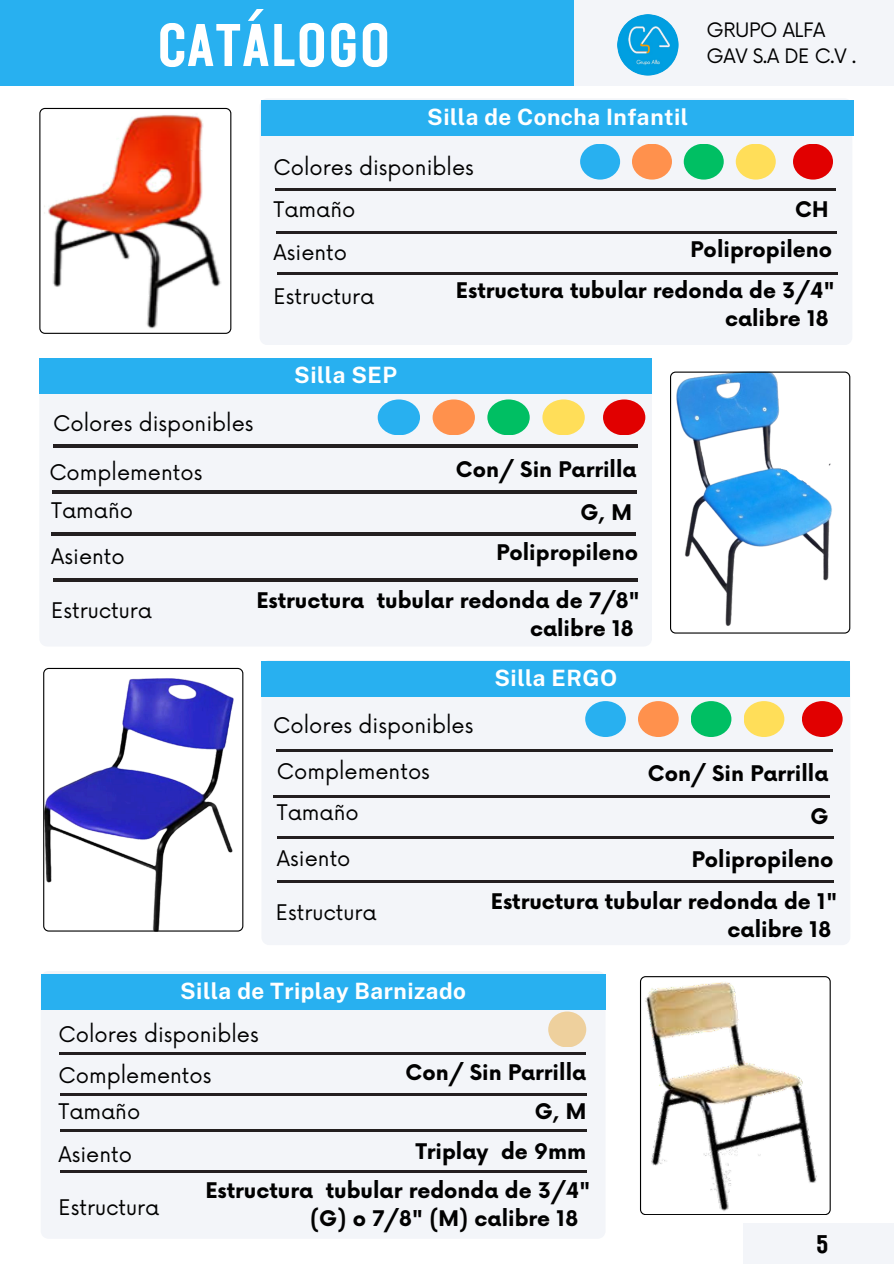
<style>
.page{position:relative;width:894px;height:1264px;background:#fff}
.page>*{position:absolute;margin:0;border:0;box-sizing:border-box;transform-origin:0 0}
.t1{font:60px "Rustic Printed";color:#fff}
.t2{font:25.5px "Rustic Printed";color:#000}
.t3{font:700 22.5px "Public Sans";letter-spacing:.02em;color:#fff}
.t4{font:21px "Now";color:#010101}
.t5{font:700 21px/28.2px "Now";color:#010101}
.t6{font:700 21px/28.2px "Now";color:#000}
.t7{font:19.35px/26px "Now";letter-spacing:-.02em;color:#000}
</style>
<div class="page">
<div style="left:0;top:0;width:581px;height:86px;background:#28b0f0"></div>
<div style="left:260px;top:99px;width:592px;height:246px;background:#f3f5f9"></div>
<svg style="left:39px;top:108px;width:192px;height:226px"></svg>
<div style="left:261px;top:100px;width:592px;height:36px;background:#28b0f0"></div>
<svg style="left:670px;top:371px;width:179px;height:262px"></svg>
<svg style="left:43px;top:668px;width:200px;height:263px"></svg>
<div style="left:41px;top:971px;width:564px;height:267px;background:#f3f5f9"></div>
<svg style="left:640px;top:976px;width:190px;height:238px"></svg>
<div style="left:41px;top:974px;width:564px;height:35px;background:#28b0f0"></div>
<div style="left:40px;top:394px;width:611px;height:252px;background:#f3f5f9"></div>
<div style="left:39px;top:358px;width:612px;height:36px;background:#28b0f0"></div>
<div style="left:548px;top:1011px;width:38px;height:36px;background:#eed09d;border-radius:50%"></div>
<div style="left:683px;top:144px;width:40px;height:36px;background:#00bf63;border-radius:50%"></div>
<div style="left:631px;top:144px;width:40px;height:36px;background:#ff914d;border-radius:50%"></div>
<div style="left:580px;top:144px;width:40px;height:36px;background:#28b0f0;border-radius:50%"></div>
<div style="left:792px;top:144px;width:40px;height:36px;background:#e10000;border-radius:50%"></div>
<div style="left:735px;top:144px;width:40px;height:36px;background:#ffde59;border-radius:50%"></div>
<div style="left:487px;top:399px;width:42px;height:36px;background:#00bf63;border-radius:50%"></div>
<div style="left:432px;top:399px;width:43px;height:36px;background:#ff914d;border-radius:50%"></div>
<div style="left:377px;top:399px;width:43px;height:36px;background:#28b0f0;border-radius:50%"></div>
<div style="left:603px;top:399px;width:42px;height:36px;background:#e10000;border-radius:50%"></div>
<div style="left:542px;top:399px;width:42px;height:36px;background:#ffde59;border-radius:50%"></div>
<div style="left:261px;top:660px;width:589px;height:285px;background:#f3f5f9"></div>
<div style="left:261px;top:661px;width:589px;height:35px;background:#28b0f0"></div>
<div style="left:690px;top:701px;width:41px;height:36px;background:#00bf63;border-radius:50%"></div>
<div style="left:637px;top:701px;width:41px;height:36px;background:#ff914d;border-radius:50%"></div>
<div style="left:585px;top:701px;width:40px;height:36px;background:#28b0f0;border-radius:50%"></div>
<div style="left:801px;top:701px;width:41px;height:36px;background:#e10000;border-radius:50%"></div>
<div style="left:743px;top:701px;width:41px;height:36px;background:#ffde59;border-radius:50%"></div>
<div style="left:574px;top:0;width:319px;height:86px;background:#f3f5f9"></div>
<img style="left:617px;top:14px;width:61px;height:62px;border-radius:50%">
<hr style="left:274px;top:188px;width:561px;height:2px;background:#231f20">
<hr style="left:276px;top:231px;width:560px;height:2px;background:#231f20">
<hr style="left:277px;top:272px;width:560px;height:2px;background:#231f20">
<hr style="left:53px;top:444px;width:584px;height:3px;background:#231f20">
<hr style="left:52px;top:490px;width:584px;height:3px;background:#231f20">
<hr style="left:51px;top:532px;width:584px;height:3px;background:#231f20">
<hr style="left:53px;top:578px;width:584px;height:3px;background:#231f20">
<hr style="left:276px;top:749px;width:556px;height:2px;background:#231f20">
<hr style="left:273px;top:795px;width:556px;height:2px;background:#231f20">
<hr style="left:277px;top:836px;width:555px;height:2px;background:#231f20">
<hr style="left:277px;top:880px;width:555px;height:2px;background:#231f20">
<hr style="left:59px;top:1052px;width:527px;height:2px;background:#231f20">
<hr style="left:60px;top:1093px;width:527px;height:2px;background:#231f20">
<hr style="left:60px;top:1129px;width:526px;height:2px;background:#231f20">
<hr style="left:60px;top:1170px;width:527px;height:2px;background:#231f20">
<div style="left:743px;top:1223px;width:150px;height:40px;background:#f3f5f9"></div>
<h3 class="t1" style="left:157px;top:5px;width:235px">CATÁLOGO</h3>
<p class="t3" style="left:427px;top:104px;width:262px">Silla de Concha Infantil</p>
<h4 class="t4" style="left:273px;top:156px;width:202px">Colores disponibles</h4>
<h4 class="t7" style="left:706px;top:18px;width:151px">GRUPO ALFA<br>GAV S.A DE C.V .</h4>
<h3 class="t5" style="left:795px;top:197px;width:35px">CH</h3>
<p class="t4" style="left:273px;top:198px;width:83px">Tamaño</p>
<h3 class="t4" style="left:273px;top:241px;width:75px">Asiento</h3>
<h4 class="t5" style="left:690px;top:236px;width:143px">Polipropileno</h4>
<h3 class="t4" style="left:273px;top:284px;width:102px">Estructura</h3>
<h4 class="t4" style="left:53px;top:412px;width:202px">Colores disponibles</h4>
<h2 class="t3" style="left:294px;top:362px;width:104px">Silla SEP</h2>
<h4 class="t6" style="left:456px;top:277px;width:380px;text-align:right">Estructura tubular redonda de 3/4" calibre 18</h4>
<p class="t4" style="left:49px;top:460px;width:154px">Complementos</p>
<h4 class="t5" style="left:456px;top:456px;width:182px">Con/ Sin Parrilla</h4>
<h4 class="t4" style="left:51px;top:499px;width:83px">Tamaño</h4>
<h3 class="t5" style="left:580px;top:500px;width:53px">G, M</h3>
<p class="t4" style="left:51px;top:544px;width:75px">Asiento</p>
<h4 class="t5" style="left:496px;top:540px;width:143px">Polipropileno</h4>
<p class="t4" style="left:51px;top:598px;width:102px">Estructura</p>
<h3 class="t6" style="left:530px;top:587px;width:111px;text-indent:-273px">Estructura tubular redonda de 7/8" calibre 18</h3>
<h3 class="t4" style="left:273px;top:713px;width:202px">Colores disponibles</h3>
<p class="t3" style="left:494px;top:664px;width:124px">Silla ERGO</p>
<h3 class="t4" style="left:277px;top:759px;width:154px">Complementos</h3>
<p class="t5" style="left:647px;top:761px;width:182px">Con/ Sin Parrilla</p>
<h4 class="t4" style="left:277px;top:801px;width:83px">Tamaño</h4>
<p class="t5" style="left:810px;top:804px;width:20px">G</p>
<h4 class="t4" style="left:277px;top:846px;width:75px">Asiento</h4>
<p class="t5" style="left:691px;top:846px;width:143px">Polipropileno</p>
<h3 class="t4" style="left:276px;top:900px;width:102px">Estructura</h3>
<p class="t3" style="left:180px;top:977px;width:287px">Silla de Triplay Barnizado</p>
<p class="t6" style="left:727px;top:888px;width:111px;text-indent:-237px">Estructura tubular redonda de 1" calibre 18</p>
<h2 class="t4" style="left:58px;top:1022px;width:202px">Colores disponibles</h2>
<h3 class="t4" style="left:58px;top:1063px;width:154px">Complementos</h3>
<h4 class="t5" style="left:405px;top:1059px;width:182px">Con/ Sin Parrilla</h4>
<p class="t5" style="left:534px;top:1098px;width:53px">G, M</p>
<h4 class="t4" style="left:58px;top:1099px;width:83px">Tamaño</h4>
<p class="t4" style="left:58px;top:1142px;width:75px">Asiento</p>
<p class="t5" style="left:415px;top:1138px;width:172px">Triplay de 9mm</p>
<p class="t4" style="left:58px;top:1196px;width:102px">Estructura</p>
<h3 class="t5" style="left:310px;top:1177px;width:282px;text-indent:-105px">Estructura tubular redonda de 3/4" (G) o 7/8" (M) calibre 18</h3>
<h3 class="t2" style="left:815px;top:1226px;width:14px">5</h3>
</div>
